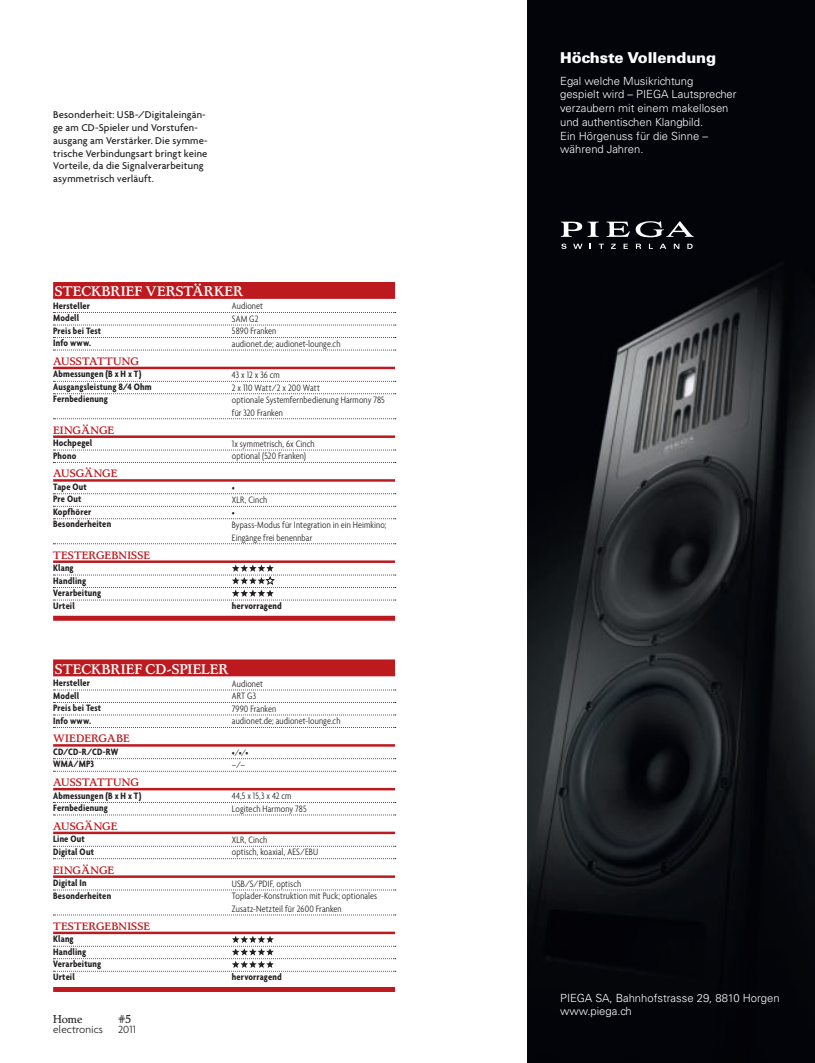
<style>
.page{position:relative;width:815px;height:1063px;background:#fff}
.page>*{position:absolute;margin:0;border:0;box-sizing:border-box;transform-origin:0 0}
.t1{font:900 15px "Univers";color:#fff}
.t2{font:700 13.75px "Lynton BQ";color:#fff}
.t3{font:300 11.25px/13.8px "Univers";color:#fff}
.t4{font:300 11.25px "Agenda";color:#231f20}
.t5{font:11.25px "Lynton BQ";color:#231f20}
.t6{font:500 10.62px/12.8px "Agenda";letter-spacing:.01em;color:#231f20}
.t7{font:700 10.62px "Lynton BQ";letter-spacing:.01em;color:#bd1a1f}
.t8{font:300 condensed 10px/12.5px "Agenda";letter-spacing:.01em;color:#231f20}
.t9{font:700 condensed 10px/12.5px "Agenda";letter-spacing:.015em;color:#231f20}
</style>
<div class="page">
<div style="left:53px;top:659px;width:342px;height:17px;background:#bd1a1f"></div>
<svg style="left:53px;top:690px;width:343px;height:1px"></svg>
<svg style="left:53px;top:702px;width:343px;height:1px"></svg>
<svg style="left:53px;top:715px;width:343px;height:1px"></svg>
<svg style="left:53px;top:727px;width:343px;height:1px"></svg>
<hr style="left:53px;top:744px;width:342px;height:3px;background:#bd1a1f">
<svg style="left:53px;top:758px;width:343px;height:1px"></svg>
<svg style="left:53px;top:771px;width:343px;height:1px"></svg>
<hr style="left:53px;top:788px;width:342px;height:2px;background:#bd1a1f">
<svg style="left:53px;top:802px;width:343px;height:1px"></svg>
<svg style="left:53px;top:815px;width:343px;height:1px"></svg>
<hr style="left:53px;top:832px;width:342px;height:2px;background:#bd1a1f">
<svg style="left:53px;top:846px;width:343px;height:1px"></svg>
<svg style="left:53px;top:858px;width:343px;height:1px"></svg>
<hr style="left:53px;top:875px;width:342px;height:3px;background:#bd1a1f">
<svg style="left:53px;top:890px;width:343px;height:1px"></svg>
<svg style="left:53px;top:915px;width:343px;height:1px"></svg>
<hr style="left:53px;top:932px;width:342px;height:2px;background:#bd1a1f">
<div style="left:53px;top:987px;width:342px;height:5px;background:#bd1a1f"></div>
<svg style="left:53px;top:936px;width:343px;height:36px"></svg>
<div style="left:53px;top:282px;width:342px;height:17px;background:#bd1a1f"></div>
<svg style="left:53px;top:312px;width:343px;height:1px"></svg>
<svg style="left:53px;top:325px;width:343px;height:1px"></svg>
<svg style="left:53px;top:337px;width:343px;height:1px"></svg>
<svg style="left:53px;top:350px;width:343px;height:1px"></svg>
<hr style="left:53px;top:367px;width:342px;height:2px;background:#bd1a1f">
<svg style="left:53px;top:381px;width:343px;height:1px"></svg>
<svg style="left:53px;top:393px;width:343px;height:1px"></svg>
<svg style="left:53px;top:418px;width:343px;height:1px"></svg>
<hr style="left:53px;top:435px;width:342px;height:3px;background:#bd1a1f">
<svg style="left:53px;top:450px;width:343px;height:1px"></svg>
<svg style="left:53px;top:462px;width:343px;height:1px"></svg>
<hr style="left:53px;top:479px;width:342px;height:3px;background:#bd1a1f">
<svg style="left:53px;top:493px;width:343px;height:1px"></svg>
<svg style="left:53px;top:506px;width:343px;height:1px"></svg>
<svg style="left:53px;top:518px;width:343px;height:1px"></svg>
<svg style="left:53px;top:543px;width:343px;height:1px"></svg>
<hr style="left:53px;top:560px;width:342px;height:3px;background:#bd1a1f">
<div style="left:53px;top:616px;width:342px;height:5px;background:#bd1a1f"></div>
<svg style="left:53px;top:565px;width:343px;height:36px"></svg>
<svg style="left:528px;top:0;width:287px;height:1063px;background:#15171b"></svg>
<p class="t6" style="left:53px;top:108px;width:156px">Besonderheit: USB-/Digitaleingän&shy;ge am CD-Spieler und Vorstufen&shy;ausgang am Verstärker. Die symme&shy;trische Verbindungsart bringt keine Vorteile, da die Signalverarbeitung asymmetrisch verläuft.</p>
<h2 class="t2" style="left:55px;top:283px;width:189px">STECKBRIEF VERSTÄRKER</h2>
<p class="t9" style="left:53px;top:299px;width:39px">Hersteller</p>
<p class="t8" style="left:232px;top:300px;width:33px">Audionet</p>
<p class="t9" style="left:53px;top:311px;width:28px">Modell</p>
<p class="t8" style="left:232px;top:312px;width:28px">SAM G2</p>
<p class="t9" style="left:53px;top:324px;width:50px">Preis bei Test</p>
<p class="t8" style="left:232px;top:325px;width:46px">5890 Franken</p>
<p class="t9" style="left:53px;top:336px;width:40px">Info www.</p>
<p class="t8" style="left:232px;top:337px;width:110px">audionet.de; audionet-lounge.ch</p>
<p class="t7" style="left:53px;top:355px;width:87px">AUSSTATTUNG</p>
<p class="t9" style="left:53px;top:368px;width:90px">Abmessungen (B x H x T)</p>
<p class="t8" style="left:232px;top:368px;width:49px">43 x 12 x 36 cm</p>
<p class="t9" style="left:53px;top:380px;width:100px">Ausgangsleistung 8/4 Ohm</p>
<p class="t8" style="left:232px;top:381px;width:90px">2 x 110 Watt/2 x 200 Watt</p>
<p class="t9" style="left:53px;top:393px;width:56px">Fernbedienung</p>
<p class="t8" style="left:232px;top:393px;width:154px">optionale Systemfernbedienung Harmony 785 für 320 Franken</p>
<p class="t7" style="left:53px;top:424px;width:63px">EINGÄNGE</p>
<p class="t9" style="left:53px;top:437px;width:41px">Hochpegel</p>
<p class="t8" style="left:232px;top:437px;width:84px">1x symmetrisch, 6x Cinch</p>
<p class="t9" style="left:53px;top:449px;width:25px">Phono</p>
<p class="t8" style="left:232px;top:450px;width:76px">optional (520 Franken)</p>
<p class="t7" style="left:53px;top:468px;width:66px">AUSGÄNGE</p>
<p class="t9" style="left:53px;top:480px;width:35px">Tape Out</p>
<p class="t8" style="left:232px;top:481px;width:4px">•</p>
<p class="t9" style="left:53px;top:493px;width:30px">Pre Out</p>
<p class="t8" style="left:232px;top:493px;width:37px">XLR, Cinch</p>
<p class="t9" style="left:53px;top:505px;width:40px">Kopfhörer</p>
<p class="t8" style="left:232px;top:506px;width:4px">•</p>
<p class="t9" style="left:53px;top:518px;width:60px">Besonderheiten</p>
<p class="t8" style="left:232px;top:518px;width:156px">Bypass-Modus für Integration in ein Heimkino;<br>Eingänge frei benennbar</p>
<p class="t7" style="left:53px;top:549px;width:98px">TESTERGEBNISSE</p>
<p class="t9" style="left:53px;top:562px;width:50px">Klang<br>Handling<br>Verarbeitung<br>Urteil</p>
<p class="t9" style="left:232px;top:599px;width:51px">hervorragend</p>
<h2 class="t2" style="left:55px;top:661px;width:175px">STECKBRIEF CD-SPIELER</h2>
<p class="t9" style="left:53px;top:676px;width:39px">Hersteller</p>
<p class="t8" style="left:232px;top:677px;width:33px">Audionet</p>
<p class="t9" style="left:53px;top:689px;width:28px">Modell</p>
<p class="t8" style="left:232px;top:690px;width:26px">ART G3</p>
<p class="t9" style="left:53px;top:701px;width:50px">Preis bei Test</p>
<p class="t8" style="left:232px;top:702px;width:46px">7990 Franken</p>
<p class="t9" style="left:53px;top:714px;width:40px">Info www.</p>
<p class="t8" style="left:232px;top:715px;width:110px">audionet.de; audionet-lounge.ch</p>
<p class="t7" style="left:53px;top:733px;width:78px">WIEDERGABE</p>
<p class="t9" style="left:53px;top:745px;width:67px">CD/CD-R/CD-RW</p>
<p class="t8" style="left:232px;top:746px;width:18px">•/•/•</p>
<p class="t9" style="left:53px;top:758px;width:43px">WMA/MP3</p>
<p class="t8" style="left:232px;top:758px;width:15px">–/–</p>
<p class="t7" style="left:53px;top:776px;width:87px">AUSSTATTUNG</p>
<p class="t9" style="left:53px;top:789px;width:90px">Abmessungen (B x H x T)</p>
<p class="t8" style="left:232px;top:790px;width:61px">44,5 x 15,3 x 42 cm</p>
<p class="t9" style="left:53px;top:801px;width:56px">Fernbedienung</p>
<p class="t8" style="left:232px;top:802px;width:76px">Logitech Harmony 785</p>
<p class="t7" style="left:53px;top:820px;width:66px">AUSGÄNGE</p>
<p class="t9" style="left:53px;top:833px;width:33px">Line Out</p>
<p class="t8" style="left:232px;top:833px;width:37px">XLR, Cinch</p>
<p class="t9" style="left:53px;top:845px;width:42px">Digital Out</p>
<p class="t8" style="left:232px;top:846px;width:88px">optisch, koaxial, AES/EBU</p>
<p class="t7" style="left:53px;top:864px;width:63px">EINGÄNGE</p>
<p class="t9" style="left:53px;top:876px;width:35px">Digital In</p>
<p class="t8" style="left:232px;top:877px;width:71px">USB/S/PDIF, optisch</p>
<p class="t9" style="left:53px;top:889px;width:60px">Besonderheiten</p>
<p class="t8" style="left:232px;top:890px;width:147px">Toplader-Konstruktion mit Puck; optionales<br>Zusatz-Netzteil für 2600 Franken</p>
<p class="t7" style="left:53px;top:920px;width:98px">TESTERGEBNISSE</p>
<p class="t9" style="left:53px;top:933px;width:50px">Klang<br>Handling<br>Verarbeitung<br>Urteil</p>
<p class="t9" style="left:232px;top:970px;width:51px">hervorragend</p>
<p class="t5" style="left:53px;top:1013px;width:31px">Home</p>
<p class="t5" style="left:118px;top:1013px;width:15px">#5</p>
<p class="t4" style="left:53px;top:1023px;width:51px">electronics</p>
<p class="t4" style="left:118px;top:1023px;width:19px">2011</p>
<h1 class="t1" style="left:560px;top:48px;width:158px">Höchste Vollendung</h1>
<p class="t3" style="left:560px;top:74px;width:178px">Egal welche Musikrichtung<br>gespielt wird – PIEGA Lautsprecher verzaubern mit einem makellosen und authentischen Klangbild.<br>Ein Hörgenuss für die Sinne – während Jahren.</p>
<p class="t3" style="left:560px;top:992px;width:221px;line-height:13.1px">PIEGA SA, Bahnhofstrasse 29, 8810 Horgen www.piega.ch</p>
</div>
